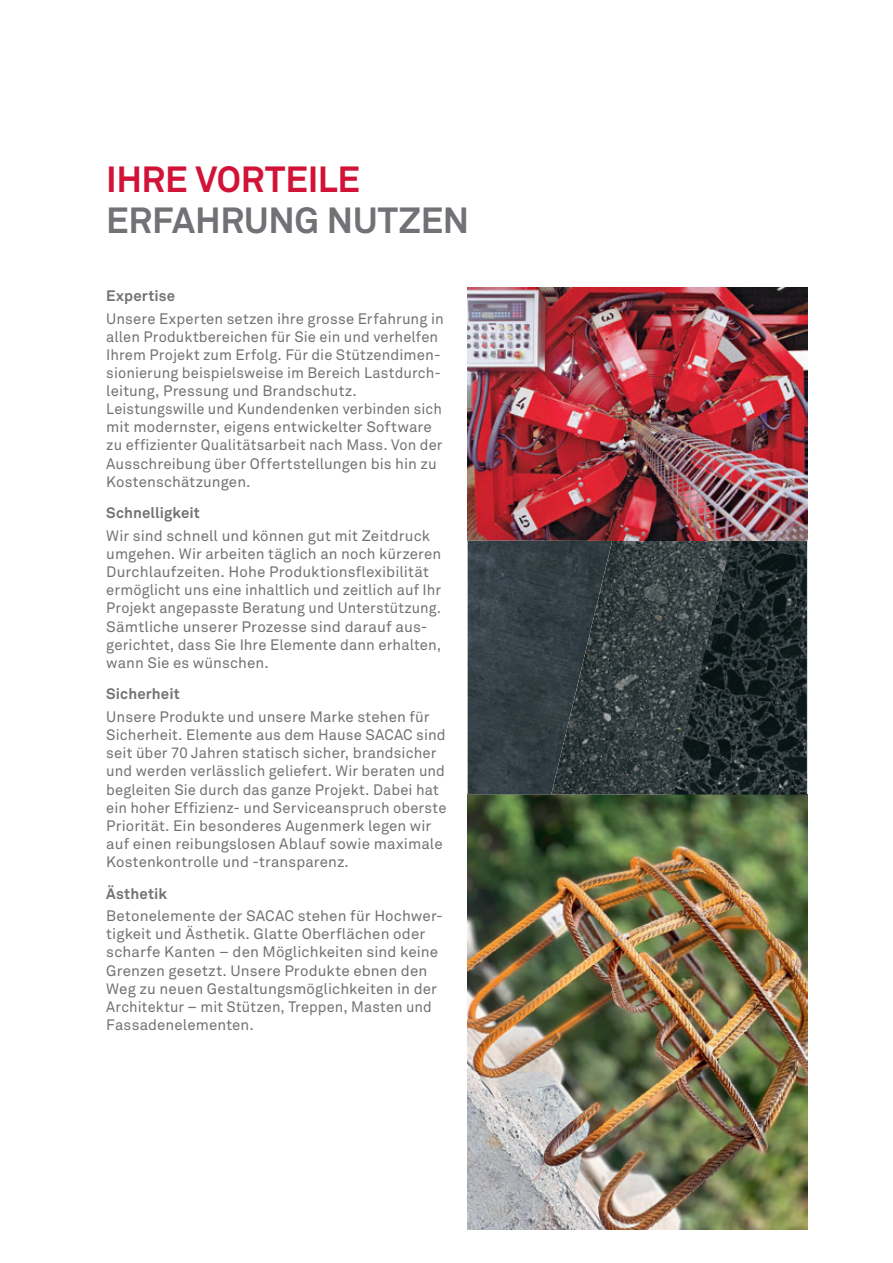
<style>
.page{position:relative;width:893px;height:1263px;background:#fff}
.page>*{position:absolute;margin:0;border:0;box-sizing:border-box;transform-origin:0 0}
.t1{font:700 36px "Akkurat Pro";letter-spacing:-.01em;color:#717275}
.t2{font:700 36px "Akkurat Pro";letter-spacing:-.005em;color:#d21338}
.t3{font:15px/18.1px "Akkurat Pro";letter-spacing:.01em;color:#717275}
.t4{font:700 15px "Akkurat Pro";letter-spacing:.01em;color:#717275}
</style>
<div class="page">
<img style="left:468px;top:287px;width:340px;height:254px">
<img style="left:468px;top:794px;width:340px;height:435px">
<svg style="left:468px;top:541px;width:340px;height:253px;background:#2f3a3d"></svg>
<h1 class="t2" style="left:106px;top:157px;width:255px">IHRE VORTEILE</h1>
<h1 class="t1" style="left:106px;top:198px;width:365px">ERFAHRUNG NUTZEN</h1>
<p class="t4" style="left:106px;top:286px;width:70px">Expertise</p>
<p class="t3" style="left:106px;top:310px;width:339px">Unsere Experten setzen ihre grosse Erfahrung in allen Produktbereichen für Sie ein und verhelfen Ihrem Projekt zum Erfolg. Für die Stützendimen&shy;sionierung beispielsweise im Bereich Lastdurch&shy;leitung, Pressung und Brandschutz.<br>Leistungswille und Kundendenken verbinden sich mit modernster, eigens entwickelter Software zu effizienter Qualitätsarbeit nach Mass. Von der Ausschreibung über Offertstellungen bis hin zu Kostenschätzungen.</p>
<p class="t4" style="left:106px;top:504px;width:95px">Schnelligkeit</p>
<p class="t3" style="left:106px;top:527px;width:337px">Wir sind schnell und können gut mit Zeitdruck umgehen. Wir arbeiten täglich an noch kürzeren Durchlaufzeiten. Hohe Produktionsflexibilität ermöglicht uns eine inhaltlich und zeitlich auf Ihr Projekt angepasste Beratung und Unterstützung.<br>Sämtliche unserer Prozesse sind darauf aus&shy;gerichtet, dass Sie Ihre Elemente dann erhalten, wann Sie es wünschen.</p>
<p class="t4" style="left:106px;top:685px;width:75px">Sicherheit</p>
<p class="t3" style="left:106px;top:708px;width:342px">Unsere Produkte und unsere Marke stehen für Sicherheit. Elemente aus dem Hause SACAC sind seit über 70 Jahren statisch sicher, brandsicher und werden verlässlich geliefert. Wir beraten und begleiten Sie durch das ganze Projekt. Dabei hat ein hoher Effizienz- und Serviceanspruch oberste Priorität. Ein besonderes Augenmerk legen wir auf einen reibungslosen Ablauf sowie maximale Kostenkontrolle und -transparenz.</p>
<p class="t4" style="left:106px;top:884px;width:62px">Ästhetik</p>
<p class="t3" style="left:106px;top:907px;width:338px">Betonelemente der SACAC stehen für Hochwer&shy;tigkeit und Ästhetik. Glatte Oberflächen oder scharfe Kanten – den Möglichkeiten sind keine Grenzen gesetzt. Unsere Produkte ebnen den Weg zu neuen Gestaltungsmöglichkeiten in der Architektur – mit Stützen, Treppen, Masten und Fassadenelementen.</p>
</div>
